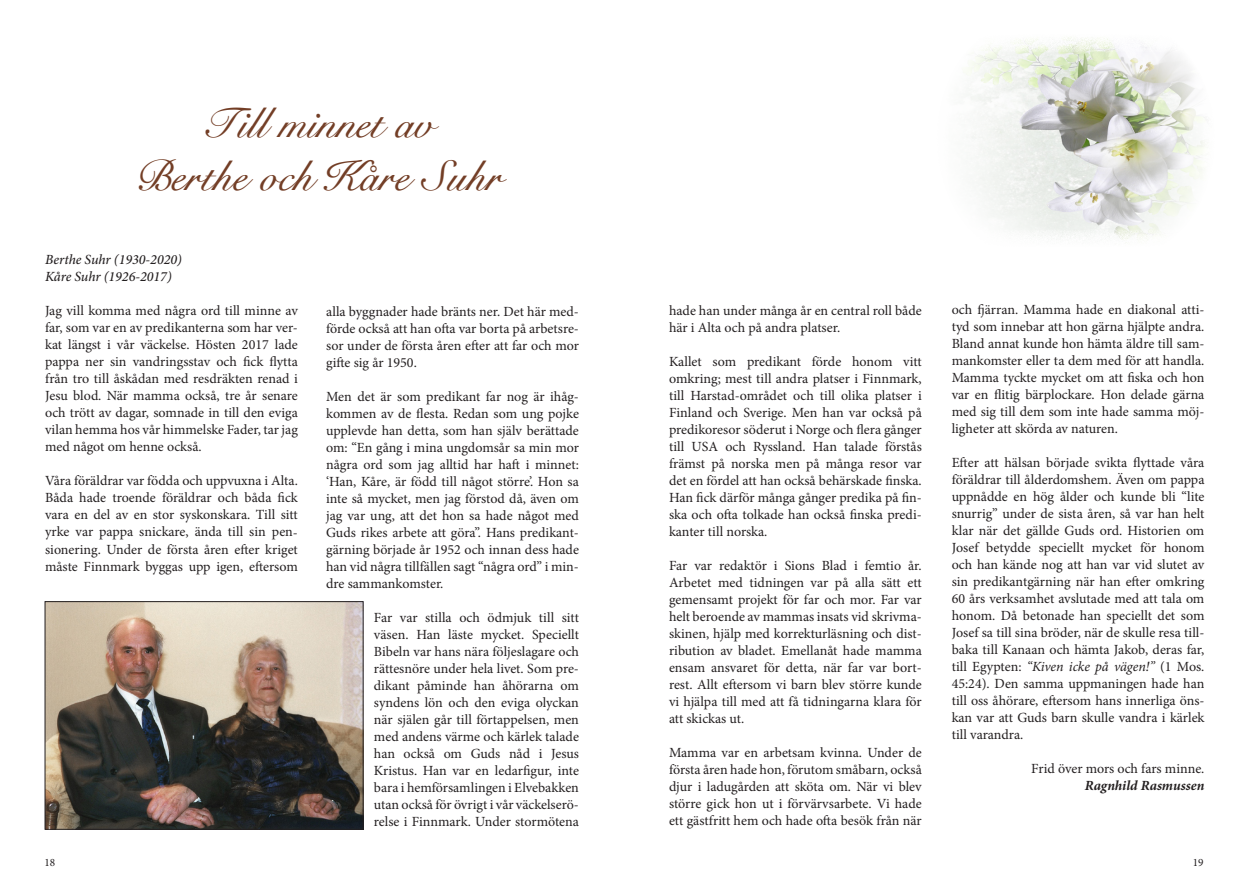
<style>
.page{position:relative;width:1248px;height:886px;background:#fff}
.page>*{position:absolute;margin:0;border:0;box-sizing:border-box;transform-origin:0 0}
.t1{font:italic 43.75px/52.5px "Signet Roundhand";color:#733e26;text-align:center}
.t2{font:14px/17px "Minion Pro";color:#231f20;text-align:justify}
.t3{font:italic 500 14px/17px "Minion Pro";color:#231f20}
.t4{font:italic 700 14px "Minion Pro";color:#231f20}
.t5{font:11.25px "Minion Pro";color:#231f20}
.s1{font-style:italic}
</style>
<div class="page">
<img style="left:47px;top:603px;width:314px;height:224px">
<div style="left:45px;top:601px;width:318px;height:228px;border:1px solid #231f20"></div>
<img style="left:964px;top:37px;width:241px;height:203px">
<h1 class="t1" style="left:130px;top:98px;width:365px">Till minnet av<br>Berthe och Kåre Suhr</h1>
<p class="t3" style="left:45px;top:251px;width:138px">Berthe Suhr (1930-2020)<br>Kåre Suhr (1926-2017)</p>
<p class="t2" style="left:45px;top:302px;width:254px">Jag vill komma med några ord till minne av far, som var en av predikanterna som har ver&shy;kat längst i vår väckelse. Hösten 2017 lade pappa ner sin vandringsstav och fick flytta från tro till åskådan med resdräkten renad i Jesu blod. När mamma också, tre år senare och trött av dagar, somnade in till den eviga vilan hemma hos vår himmelske Fader, tar jag med något om henne också.</p>
<p class="t2" style="left:45px;top:472px;width:254px">Våra föräldrar var födda och uppvuxna i Alta.<br>Båda hade troende föräldrar och båda fick vara en del av en stor syskonskara. Till sitt yrke var pappa snickare, ända till sin pen&shy;sionering. Under de första åren efter kriget måste Finnmark byggas upp igen, eftersom</p>
<p class="t2" style="left:326px;top:303px;width:254px">alla byggnader hade bränts ner. Det här med&shy;förde också att han ofta var borta på arbetsre&shy;sor under de första åren efter att far och mor gifte sig år 1950.</p>
<p class="t2" style="left:326px;top:388px;width:254px">Men det är som predikant far nog är ihåg&shy;kommen av de flesta. Redan som ung pojke upplevde han detta, som han själv berättade om: “En gång i mina ungdomsår sa min mor några ord som jag alltid har haft i minnet: ‘Han, Kåre, är född till något större’. Hon sa inte så mycket, men jag förstod då, även om jag var ung, att det hon sa hade något med Guds rikes arbete att göra”. Hans predikant&shy;gärning började år 1952 och innan dess hade han vid några tillfällen sagt “några ord” i min&shy;dre sammankomster.</p>
<p class="t2" style="left:374px;top:609px;width:206px">Far var stilla och ödmjuk till sitt väsen. Han läste mycket. Speciellt Bibeln var hans nära följeslagare och rättesnöre under hela livet. Som pre&shy;dikant påminde han åhörarna om syndens lön och den eviga olyckan när själen går till förtappelsen, men med andens värme och kärlek talade han också om Guds nåd i Jesus Kristus. Han var en ledarfigur, inte bara i hemförsamlingen i Elvebakken utan också för övrigt i vår väckelserö&shy;relse i Finnmark. Under stormötena</p>
<p class="t2" style="left:669px;top:302px;width:254px">hade han under många år en central roll både här i Alta och på andra platser.</p>
<p class="t2" style="left:669px;top:353px;width:254px">Kallet som predikant förde honom vitt omkring; mest till andra platser i Finnmark, till Harstad-området och till olika platser i Finland och Sverige. Men han var också på predikoresor söderut i Norge och flera gånger till USA och Ryssland. Han talade förstås främst på norska men på många resor var det en fördel att han också behärskade finska.<br>Han fick därför många gånger predika på fin&shy;ska och ofta tolkade han också finska predi&shy;kanter till norska.</p>
<p class="t2" style="left:669px;top:557px;width:254px">Far var redaktör i Sions Blad i femtio år.<br>Arbetet med tidningen var på alla sätt ett gemensamt projekt för far och mor. Far var helt beroende av mammas insats vid skrivma&shy;skinen, hjälp med korrekturläsning och dist&shy;ribution av bladet. Emellanåt hade mamma ensam ansvaret för detta, när far var bort&shy;rest. Allt eftersom vi barn blev större kunde vi hjälpa till med att få tidningarna klara för att skickas ut.</p>
<p class="t2" style="left:669px;top:744px;width:254px">Mamma var en arbetsam kvinna. Under de första åren hade hon, förutom småbarn, också djur i ladugården att sköta om. När vi blev större gick hon ut i förvärvsarbete. Vi hade ett gästfritt hem och hade ofta besök från när</p>
<p class="t2" style="left:951px;top:301px;width:254px">och fjärran. Mamma hade en diakonal atti&shy;tyd som innebar att hon gärna hjälpte andra.<br>Bland annat kunde hon hämta äldre till sam&shy;mankomster eller ta dem med för att handla.<br>Mamma tyckte mycket om att fiska och hon var en flitig bärplockare. Hon delade gärna med sig till dem som inte hade samma möj&shy;ligheter att skörda av naturen.</p>
<p class="t2" style="left:951px;top:454px;width:254px">Efter att hälsan började svikta flyttade våra föräldrar till ålderdomshem. Även om pappa uppnådde en hög ålder och kunde bli “lite snurrig” under de sista åren, så var han helt klar när det gällde Guds ord. Historien om Josef betydde speciellt mycket för honom och han kände nog att han var vid slutet av sin predikantgärning när han efter omkring 60 års verksamhet avslutade med att tala om honom. Då betonade han speciellt det som Josef sa till sina bröder, när de skulle resa till&shy;baka till Kanaan och hämta Jakob, deras far, till Egypten: <span class="s1">“Kiven icke på vägen!”</span> (1 Mos.<br>45:24). Den samma uppmaningen hade han till oss åhörare, eftersom hans innerliga öns&shy;kan var att Guds barn skulle vandra i kärlek till varandra.</p>
<p class="t2" style="left:1031px;top:760px;width:175px">Frid över mors och fars minne.</p>
<p class="t4" style="left:1084px;top:776px;width:121px">Ragnhild Rasmussen</p>
<p class="t5" style="left:44px;top:855px;width:12px">18</p>
<p class="t5" style="left:1192px;top:854px;width:12px">19</p>
</div>
